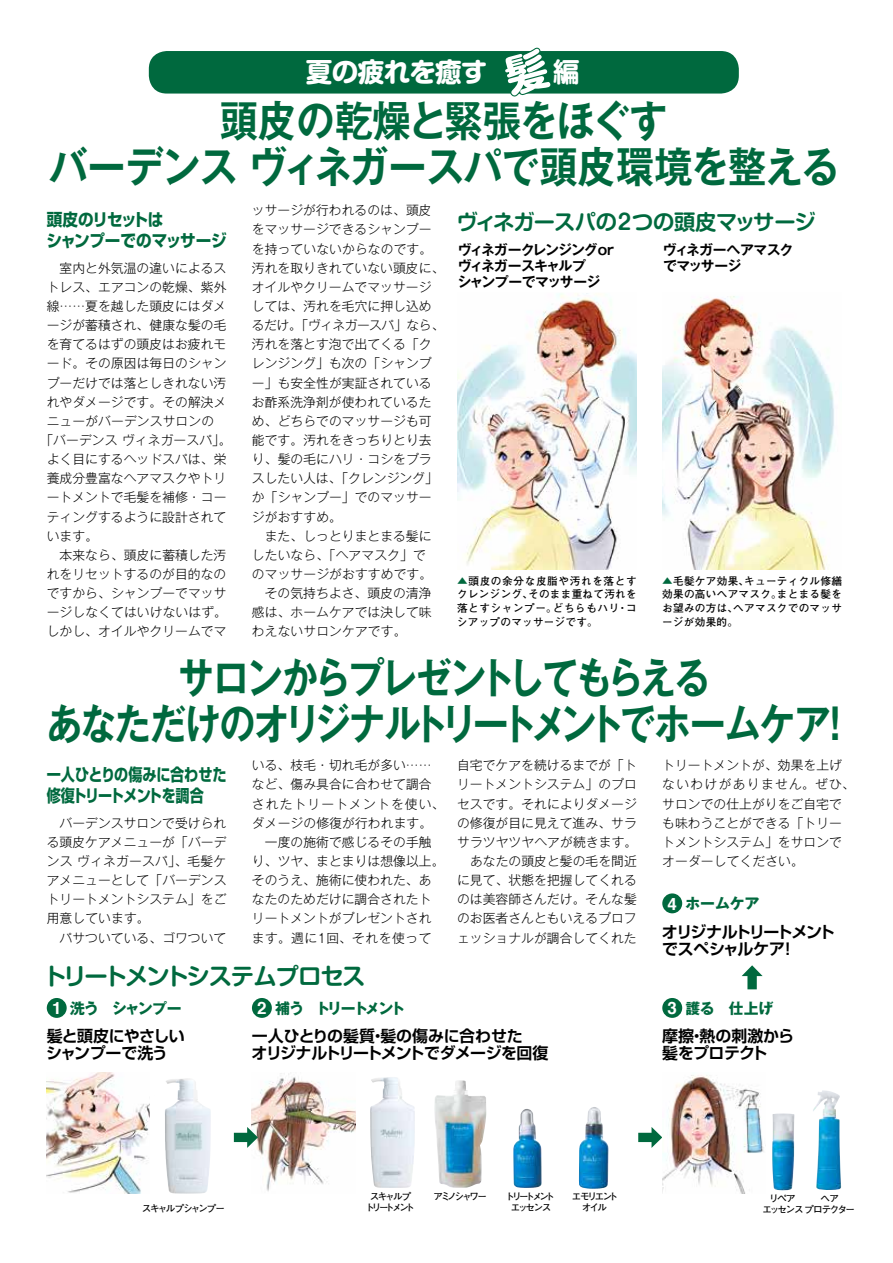
<style>
.page{position:relative;width:893px;height:1263px;background:#fff}
.page>*{position:absolute;margin:0;border:0;box-sizing:border-box;transform-origin:0 0}
.t1{font:700 42.45px/45.8px "Gothic MB101 Pro De";letter-spacing:-.06em;color:#00693e;text-align:center;scale:.85 1}
.t2{font:700 42.45px/45.8px "Gothic MB101 Pro De";letter-spacing:-.02em;color:#00693e;text-align:center;scale:.9 1}
.t3{font:700 26.55px "Shin M Go Pro";letter-spacing:-.03em;color:#fff}
.t4{font:700 23.4px "Shin M Go Pro De";letter-spacing:-.075em;color:#00693e}
.t5{font:700 21.3px "Shin M Go Pro De";letter-spacing:-.04em;color:#00693e}
.t6{font:700 16.95px/21.3px "Shin Go Pro";letter-spacing:-.02em;color:#00693e;scale:.83 1}
.t7{font:700 16.95px/21.3px "Shin Go Pro";letter-spacing:-.02em;color:#00693e;scale:.92 1}
.t8{font:700 15.9px/17px "Shin Go Pro De";letter-spacing:-.035em;color:#000}
.t9{font:700 15.9px/17px "Shin Go Pro De";letter-spacing:-.075em;color:#000}
.t10{font:700 14.85px "Gothic MB101 Pro";letter-spacing:-.075em;color:#00693e}
.t11{font:700 14.85px "Gothic MB101 Pro";letter-spacing:-.15em;color:#00693e}
.t12{font:700 13.8px/15.9px "Gothic MB101 Pro De";letter-spacing:-.06em;color:#000}
.t13{font:300 12.75px/19.2px "Gothic MB101 Pro";letter-spacing:.005em;color:#000}
.t14{font:700 10.65px/13.8px "Futo Go B101 Pro";letter-spacing:.025em;color:#000;text-align:justify}
.t15{font:700 9.6px/10.6px "Futo Go B101 Pro";letter-spacing:-.24em;color:#000;text-align:center}
.t16{font:700 9.6px/10.6px "Futo Go B101 Pro";letter-spacing:-.145em;color:#000}
.t17{font:700 9.6px "Futo Go B101 Pro";letter-spacing:-.14em;color:#000}
.t18{font:700 9.6px/10.6px "Futo Go B101 Pro";letter-spacing:-.175em;color:#000;text-align:center}
.t19{font:700 9.6px "Futo Go B101 Pro";letter-spacing:-.23em;color:#000}
.t20{font:700 9.6px "Futo Go B101 Pro";letter-spacing:-.2em;color:#000}
.s1{color:#00693e}
.s2{font-family:"Helvetica";font-size:16.95px;color:#fff}
</style>
<div class="page">
<div style="left:149px;top:51px;width:590px;height:43px;background:#00693e;border-radius:18px"></div>
<div style="left:47px;top:998px;width:20px;height:20px;background:#00693e;border-radius:50%"></div>
<img style="left:47px;top:1072px;width:103px;height:122px">
<div style="left:252px;top:998px;width:20px;height:20px;background:#00693e;border-radius:50%"></div>
<img style="left:252px;top:1073px;width:103px;height:119px">
<img style="left:371px;top:1077px;width:22px;height:4px">
<img style="left:434px;top:1080px;width:52px;height:108px">
<img style="left:513px;top:1109px;width:29px;height:79px">
<img style="left:579px;top:1107px;width:30px;height:82px">
<div style="left:662px;top:998px;width:20px;height:20px;background:#00693e;border-radius:50%"></div>
<img style="left:813px;top:1090px;width:28px;height:100px">
<img style="left:772px;top:1113px;width:23px;height:77px">
<img style="left:457px;top:293px;width:180px;height:276px">
<svg style="left:234px;top:1127px;width:24px;height:21px"></svg>
<svg style="left:638px;top:1127px;width:24px;height:21px"></svg>
<img style="left:662px;top:1075px;width:102px;height:119px">
<img style="left:662px;top:296px;width:172px;height:273px">
<svg style="left:742px;top:965px;width:21px;height:24px"></svg>
<div style="left:662px;top:893px;width:20px;height:20px;background:#00693e;border-radius:50%"></div>
<svg style="left:502px;top:47px;width:49px;height:50px"></svg>
<h2 class="t3" style="left:306px;top:51px;width:208px">夏の疲れを癒す　</h2>
<h2 class="t3" style="left:553px;top:51px;width:28px">編</h2>
<h1 class="t2" style="left:49px;top:93px;width:880px">頭皮の乾燥と緊張をほぐす<br>バーデンス ヴィネガースパで頭皮環境を整える</h1>
<h3 class="t7" style="left:46px;top:207px;width:197px">頭皮のリセットは<br>シャンプーでのマッサージ</h3>
<p class="t13" style="left:252px;top:199px;width:194px">ッサージが行われるのは、頭皮をマッサージできるシャンプーを持っていないからなのです。汚れを取りきれていない頭皮に、オイルやクリームでマッサージしては、汚れを毛穴に押し込めるだけ。「ヴィネガースパ」なら、汚れを落とす泡で出てくる「クレンジング」も次の「シャンプー」も安全性が実証されているお酢系洗浄剤が使われているため、どちらでのマッサージも可能です。汚れをきっちりとり去り、髪の毛にハリ・コシをプラスしたい人は、「クレンジング」か「シャンプー」でのマッサージがおすすめ。<br>　また、しっとりまとまる髪にしたいなら、「ヘアマスク」で<br>のマッサージがおすすめです。　その気持ちよさ、頭皮の清浄感は、ホームケアでは決して味わえないサロンケアです。</p>
<p class="t13" style="left:47px;top:256px;width:181px">　室内と外気温の違いによるス</p>
<p class="t13" style="left:47px;top:276px;width:181px">トレス、エアコンの乾燥、紫外</p>
<p class="t13" style="left:47px;top:295px;width:181px">線……夏を越した頭皮にはダメ</p>
<p class="t13" style="left:47px;top:314px;width:181px">ージが蓄積され、健康な髪の毛</p>
<p class="t13" style="left:47px;top:333px;width:181px">を育てるはずの頭皮はお疲れモ</p>
<p class="t13" style="left:47px;top:352px;width:181px">ード。その原因は毎日のシャン</p>
<p class="t13" style="left:47px;top:371px;width:181px">プーだけでは落としきれない汚</p>
<p class="t13" style="left:47px;top:390px;width:181px">れやダメージです。その解決メ</p>
<p class="t13" style="left:47px;top:410px;width:169px">ニューがバーデンスサロンの</p>
<p class="t13" style="left:40px;top:429px;width:193px">「バーデンス ヴィネガースパ」。</p>
<p class="t13" style="left:47px;top:448px;width:181px">よく目にするヘッドスパは、栄</p>
<p class="t13" style="left:47px;top:467px;width:181px">養成分豊富なヘアマスクやトリ</p>
<p class="t13" style="left:47px;top:486px;width:181px">ートメントで毛髪を補修・コー</p>
<p class="t13" style="left:47px;top:505px;width:181px">ティングするように設計されて</p>
<p class="t13" style="left:47px;top:524px;width:53px">います。</p>
<p class="t13" style="left:47px;top:543px;width:181px">　本来なら、頭皮に蓄積した汚</p>
<p class="t13" style="left:47px;top:563px;width:181px">れをリセットするのが目的なの</p>
<p class="t13" style="left:47px;top:582px;width:181px">ですから、シャンプーでマッサ</p>
<p class="t13" style="left:47px;top:601px;width:182px">ージしなくてはいけないはず。</p>
<p class="t13" style="left:47px;top:620px;width:181px">しかし、オイルやクリームでマ</p>
<h3 class="t5" style="left:456px;top:205px;width:361px">ヴィネガースパの2つの頭皮マッサージ</h3>
<p class="t12" style="left:457px;top:240px;width:158px">ヴィネガークレンジングorヴィネガースキャルプ<br>シャンプーでマッサージ</p>
<p class="t12" style="left:663px;top:240px;width:132px">ヴィネガーヘアマスクでマッサージ</p>
<p class="t14" style="left:457px;top:572px;width:181px"><span class="s1">▲</span>頭皮の余分な皮脂や汚れを落とすクレンジング、そのまま重ねて汚れを落とすシャンプー。どちらもハリ・コシアップのマッサージです。</p>
<p class="t14" style="left:662px;top:572px;width:181px"><span class="s1">▲</span>毛髪ケア効果、キューティクル修繕効果の高いヘアマスク。まとまる髪をお望みの方は、ヘアマスクでのマッサージが効果的。</p>
<h1 class="t1" style="left:46px;top:650px;width:951px">サロンからプレゼントしてもらえる<br>あなただけのオリジナルトリートメントでホームケア！</h1>
<h3 class="t6" style="left:47px;top:762px;width:218px">一人ひとりの傷みに合わせた修復トリートメントを調合</h3>
<p class="t13" style="left:252px;top:754px;width:194px">いる、枝毛・切れ毛が多い……など、傷み具合に合わせて調合されたトリートメントを使い、ダメージの修復が行われます。　一度の施術で感じるその手触り、ツヤ、まとまりは想像以上。そのうえ、施術に使われた、あなたのためだけに調合されたトリートメントがプレゼントされます。週に1回、それを使って</p>
<p class="t13" style="left:457px;top:754px;width:182px;text-align:justify">自宅でケアを続けるまでが「トリートメントシステム」のプロセスです。それによりダメージの修復が目に見えて進み、サラサラツヤツヤヘアが続きます。　あなたの頭皮と髪の毛を間近に見て、状態を把握してくれるのは美容師さんだけ。そんな髪のお医者さんともいえるプロフェッショナルが調合してくれた</p>
<h3 class="t4" style="left:43px;top:957px;width:324px">トリートメントシステムプロセス</h3>
<p class="t10" style="left:52px;top:995px;width:131px"><span class="s2">1</span> 洗う　シャンプー</p>
<p class="t8" style="left:46px;top:1026px;width:140px">髪と頭皮にやさしいシャンプーで洗う</p>
<p class="t13" style="left:47px;top:811px;width:181px">　バーデンスサロンで受けられる頭皮ケアメニューが「バーデンス ヴィネガースパ」、毛髪ケアメニューとして「バーデンストリートメントシステム」をご用意しています。<br>　パサついている、ゴワついて</p>
<p class="t11" style="left:257px;top:995px;width:150px"><span class="s2">2</span> 補う　トリートメント</p>
<p class="t8" style="left:252px;top:1026px;width:298px">一人ひとりの髪質・髪の傷みに合わせた<br>オリジナルトリートメントでダメージを回復</p>
<p class="t13" style="left:662px;top:754px;width:194px">トリートメントが、効果を上げないわけがありません。ぜひ、サロンでの仕上がりをご自宅でも味わうことができる「トリートメントシステム」をサロンでオーダーしてください。</p>
<p class="t10" style="left:667px;top:891px;width:93px"><span class="s2">4</span> ホームケア</p>
<p class="t9" style="left:662px;top:921px;width:174px">オリジナルトリートメントでスペシャルケア！</p>
<p class="t10" style="left:667px;top:995px;width:107px"><span class="s2">3</span> 護る　仕上げ</p>
<p class="t8" style="left:662px;top:1026px;width:133px">摩擦・熱の刺激から髪をプロテクト</p>
<p class="t17" style="left:142px;top:1200px;width:85px">スキャルプシャンプー</p>
<p class="t15" style="left:365px;top:1190px;width:51px">スキャルプトリートメント</p>
<p class="t19" style="left:433px;top:1189px;width:55px">アミノシャワー</p>
<p class="t15" style="left:505px;top:1190px;width:51px">トリートメントエッセンス</p>
<p class="t18" style="left:572px;top:1190px;width:48px">エモリエントオイル</p>
<p class="t20" style="left:769px;top:1191px;width:28px">リペア</p>
<p class="t16" style="left:762px;top:1192px;width:94px;text-indent:58px">ヘア<br>エッセンスプロテクター</p>
</div>
